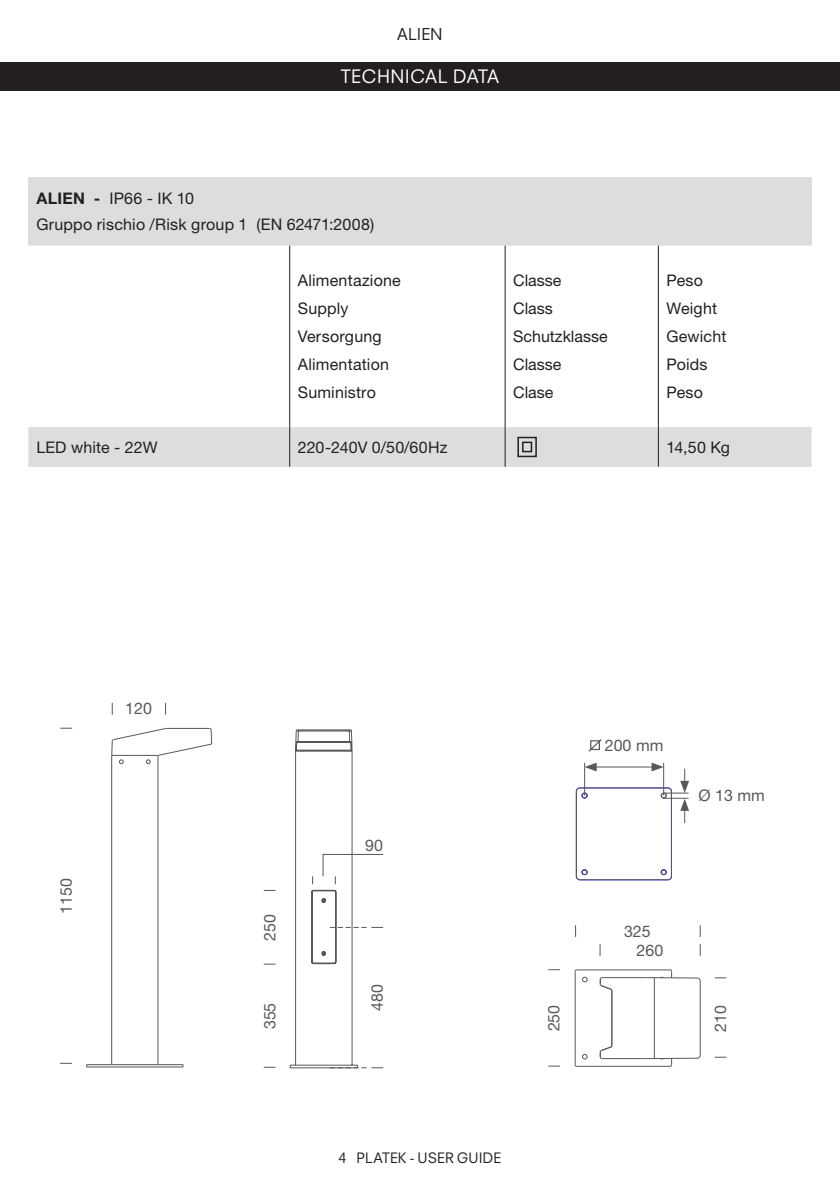
<style>
.page{position:relative;width:840px;height:1191px;background:#fff}
.page>*{position:absolute;margin:0;border:0;box-sizing:border-box;transform-origin:0 0}
.t1{font:18px "Neuzeit SLT Std";letter-spacing:.015em;color:#fff}
.t2{font:16px/28px "Helvetica Neue LT Std";letter-spacing:.01em;color:#231f20}
.t3{font:16px "Helvetica Neue LT Std";color:#57585a}
.t4{font:16px "Neuzeit SLT Std";color:#231f20}
.t5{font:14px "Neuzeit SLT Std";letter-spacing:.005em;color:#231f20}
.s1{font-weight:700}
</style>
<div class="page">
<div style="left:575px;top:787px;width:96px;height:93px;border:1px solid #57585a;border-radius:4px"></div>
<svg style="left:660px;top:869px;width:6px;height:6px"></svg>
<svg style="left:581px;top:869px;width:6px;height:6px"></svg>
<svg style="left:581px;top:792px;width:6px;height:6px"></svg>
<hr style="left:593px;top:766px;width:61px;height:1px;background:#57585a">
<svg style="left:585px;top:763px;width:11px;height:8px"></svg>
<hr style="left:584px;top:762px;width:1px;height:33px;background:#57585a">
<svg style="left:651px;top:762px;width:37px;height:61px"></svg>
<svg style="left:588px;top:739px;width:14px;height:13px"></svg>
<div style="left:0;top:62px;width:839px;height:29px;background:#231f20"></div>
<div style="left:28px;top:178px;width:783px;height:68px;background:#dcdddf"></div>
<div style="left:28px;top:427px;width:783px;height:40px;background:#dcdddf"></div>
<hr style="left:504px;top:246px;width:1px;height:181px;background:#231f20">
<hr style="left:657px;top:246px;width:1px;height:181px;background:#231f20">
<hr style="left:504px;top:427px;width:1px;height:40px;background:#231f20">
<hr style="left:657px;top:427px;width:1px;height:40px;background:#231f20">
<hr style="left:289px;top:246px;width:1px;height:181px;background:#231f20">
<hr style="left:289px;top:427px;width:1px;height:40px;background:#231f20">
<div style="left:517px;top:437px;width:19px;height:20px;border:2px solid #231f20"></div>
<div style="left:521px;top:441px;width:11px;height:11px;border:2px solid #231f20"></div>
<hr style="left:699px;top:981px;width:1px;height:74px;background:#57585a">
<hr style="left:576px;top:969px;width:93px;height:1px;background:#57585a">
<hr style="left:601px;top:977px;width:45px;height:1px;background:#57585a">
<hr style="left:646px;top:977px;width:50px;height:1px;background:#57585a">
<hr style="left:653px;top:977px;width:1px;height:81px;background:#57585a">
<hr style="left:611px;top:990px;width:1px;height:55px;background:#57585a">
<hr style="left:646px;top:1057px;width:50px;height:2px;background:#57585a">
<hr style="left:601px;top:1058px;width:45px;height:1px;background:#57585a">
<hr style="left:576px;top:1065px;width:93px;height:1px;background:#57585a">
<hr style="left:574px;top:971px;width:1px;height:93px;background:#57585a">
<svg style="left:695px;top:1054px;width:5px;height:5px"></svg>
<svg style="left:695px;top:977px;width:5px;height:5px"></svg>
<svg style="left:599px;top:1044px;width:13px;height:15px"></svg>
<svg style="left:599px;top:977px;width:13px;height:14px"></svg>
<svg style="left:574px;top:1053px;width:13px;height:14px"></svg>
<svg style="left:574px;top:969px;width:13px;height:13px"></svg>
<svg style="left:658px;top:969px;width:14px;height:10px"></svg>
<svg style="left:658px;top:1057px;width:14px;height:10px"></svg>
<hr style="left:87px;top:1066px;width:96px;height:1px;background:#57585a">
<hr style="left:87px;top:1064px;width:96px;height:1px;background:#57585a">
<hr style="left:157px;top:755px;width:1px;height:309px;background:#57585a">
<hr style="left:111px;top:755px;width:1px;height:309px;background:#57585a">
<svg style="left:111px;top:727px;width:102px;height:37px"></svg>
<svg style="left:714px;top:977px;width:12px;height:1px"></svg>
<svg style="left:699px;top:925px;width:1px;height:12px"></svg>
<svg style="left:714px;top:1056px;width:12px;height:1px"></svg>
<svg style="left:575px;top:925px;width:1px;height:12px"></svg>
<svg style="left:60px;top:1063px;width:12px;height:1px"></svg>
<svg style="left:60px;top:728px;width:12px;height:1px"></svg>
<svg style="left:263px;top:1067px;width:12px;height:1px"></svg>
<svg style="left:263px;top:963px;width:12px;height:1px"></svg>
<svg style="left:263px;top:890px;width:12px;height:1px"></svg>
<svg style="left:289px;top:729px;width:94px;height:339px"></svg>
<p class="t4" style="left:397px;top:25px;width:47px">ALIEN</p>
<p class="t1" style="left:340px;top:66px;width:160px">TECHNICAL DATA</p>
<p class="t1" style="left:354px;top:66px;width:160px">TECHNICAL DATA</p>
<p class="t2" style="left:36px;top:184px;width:159px"><span class="s1">ALIEN -</span> IP66 - IK 10</p>
<p class="t2" style="left:36px;top:210px;width:339px">Gruppo rischio /Risk group 1 (EN 62471:2008)</p>
<p class="t2" style="left:297px;top:266px;width:104px">Alimentazione<br>Supply</p>
<p class="t2" style="left:297px;top:322px;width:85px">Versorgung</p>
<p class="t2" style="left:297px;top:350px;width:93px">Alimentation</p>
<p class="t2" style="left:297px;top:378px;width:80px">Suministro</p>
<p class="t2" style="left:513px;top:266px;width:50px">Classe</p>
<p class="t2" style="left:513px;top:294px;width:41px">Class</p>
<p class="t2" style="left:513px;top:322px;width:96px">Schutzklasse</p>
<p class="t2" style="left:513px;top:350px;width:50px">Classe</p>
<p class="t2" style="left:513px;top:378px;width:42px">Clase</p>
<p class="t2" style="left:666px;top:266px;width:38px">Peso</p>
<p class="t2" style="left:666px;top:294px;width:52px">Weight</p>
<p class="t2" style="left:666px;top:322px;width:62px">Gewicht</p>
<p class="t2" style="left:666px;top:350px;width:43px">Poids</p>
<p class="t2" style="left:666px;top:378px;width:38px">Peso</p>
<p class="t2" style="left:36px;top:433px;width:123px">LED white - 22W</p>
<p class="t2" style="left:297px;top:433px;width:151px">220-240V 0/50/60Hz</p>
<p class="t2" style="left:666px;top:433px;width:65px">14,50 Kg</p>
<p class="t3" style="left:125px;top:699px;width:28px">120</p>
<p class="t3" style="left:56px;top:913px;width:37px;rotate:-90deg">1150</p>
<p class="t3" style="left:260px;top:940px;width:28px;rotate:-90deg">250</p>
<p class="t3" style="left:260px;top:1029px;width:28px;rotate:-90deg">355</p>
<p class="t3" style="left:365px;top:835px;width:19px">90</p>
<p class="t3" style="left:367px;top:1010px;width:28px;rotate:-90deg">480</p>
<p class="t3" style="left:604px;top:735px;width:60px">200 mm</p>
<p class="t3" style="left:698px;top:786px;width:68px">Ø 13 mm</p>
<p class="t3" style="left:623px;top:921px;width:28px">325</p>
<p class="t3" style="left:636px;top:940px;width:28px">260</p>
<p class="t3" style="left:544px;top:1031px;width:28px;rotate:-90deg">250</p>
<p class="t3" style="left:710px;top:1032px;width:28px;rotate:-90deg">210</p>
<p class="t5" style="left:338px;top:1149px;width:164px">4 PLATEK - USER GUIDE</p>
</div>
